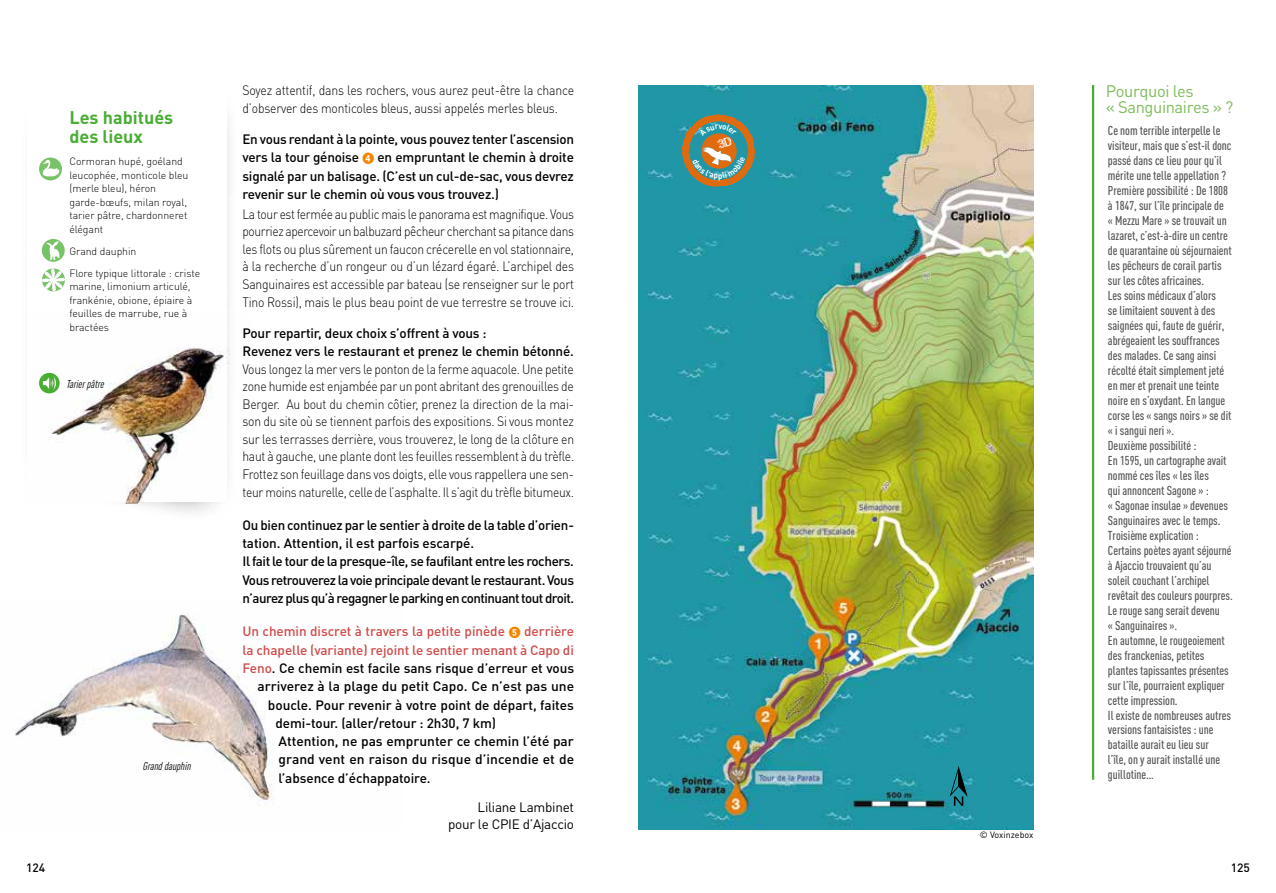
<style>
.page{position:relative;width:1276px;height:893px;background:#fff}
.page>*{position:absolute;margin:0;border:0;box-sizing:border-box;transform-origin:0 0}
.t1{font:700 18px/19.5px "DIN Pro";color:#49ad33}
.t2{font:16.5px/16.5px "DIN Pro";letter-spacing:-.025em;color:#7cbc58}
.t3{font:500 13.5px/18.3px "DIN Pro";letter-spacing:-.015em;color:#000;text-align:justify}
.t4{font:300 13.5px/17.5px "DIN Pro";letter-spacing:-.015em;color:#000;text-align:justify;scale:.9 1}
.t5{font:300 13.5px/17.5px "DIN Pro";letter-spacing:-.015em;color:#000;text-align:justify;scale:.89 1}
.t6{font:500 13.5px/18.3px "DIN Pro";letter-spacing:-.035em;color:#000}
.t7{font:300 13.5px/17.5px "DIN Pro";letter-spacing:-.015em;color:#000;scale:.91 1}
.t8{font:500 13.5px "DIN Pro";letter-spacing:-.005em;color:#cf4b4a}
.t9{font:500 13.5px "DIN Pro";letter-spacing:.005em;color:#000}
.t10{font:13.5px/16.8px "DIN Pro";letter-spacing:-.02em;color:#000;text-align:right}
.t11{font:500 12.75px/15px "DIN Cond";letter-spacing:-.005em;color:#575756}
.t12{font:500 12px "DIN Pro";color:#000}
.t13{font:italic 11.25px "DIN Cond";color:#000}
.t14{font:300 10.5px/13.5px "DIN Pro";letter-spacing:-.005em;color:#000}
.t15{font:9px "DIN Pro";color:#000}
.s1{font-family:"Balades Nature";font-weight:400;font-size:14.25px;color:#f18700}
.s2{color:#cf4b4a}
</style>
<div class="page">
<img style="left:15px;top:615px;width:259px;height:190px">
<img style="left:638px;top:85px;width:395px;height:744px">
<hr style="left:1092px;top:85px;width:2px;height:695px;background:#49ad33">
<svg style="left:39px;top:158px;width:23px;height:22px"></svg>
<svg style="left:42px;top:160px;width:17px;height:16px"></svg>
<svg style="left:42px;top:239px;width:23px;height:23px"></svg>
<svg style="left:46px;top:241px;width:14px;height:19px"></svg>
<img style="left:47px;top:315px;width:183px;height:189px">
<svg style="left:39px;top:373px;width:21px;height:20px"></svg>
<svg style="left:949px;top:766px;width:18px;height:40px"></svg>
<svg style="left:42px;top:268px;width:23px;height:24px"></svg>
<svg style="left:682px;top:114px;width:74px;height:75px;background:#758a70"></svg>
<h1 class="t1" style="left:69px;top:107px;width:105px">Les habitués des lieux</h1>
<p class="t14" style="left:69px;top:154px;width:120px">Cormoran hupé, goéland leucophée, monticole bleu (merle bleu), héron garde-bœufs, milan royal, tarier pâtre, chardonneret élégant</p>
<p class="t14" style="left:69px;top:240px;width:132px;line-height:22px">Grand dauphin<br>Flore typique littorale : criste</p>
<p class="t14" style="left:69px;top:279px;width:124px">marine, limonium articulé, frankénie, obione, épiaire à feuilles de marrube, rue à bractées</p>
<p class="t13" style="left:66px;top:377px;width:42px">Tarierpâtre</p>
<p class="t13" style="left:143px;top:760px;width:52px">Granddauphin</p>
<p class="t7" style="left:242px;top:81px;width:366px">Soyez attentif, dans les rochers, vous aurez peut-être la chance d’observer des monticoles bleus, aussi appelés merles bleus.</p>
<p class="t3" style="left:242px;top:129px;width:333px">En vous rendant à la pointe, vous pouvez tenter l’ascension vers la tour génoise <span class="s1">d</span> en empruntant le chemin à droite signalé par un balisage. (C’est un cul-de-sac, vous devrez revenir sur le chemin où vous vous trouvez.)</p>
<p class="t5" style="left:242px;top:204px;width:374px">La tour est fermée au public mais le panorama est magnifique. Vous pourriez apercevoir un balbuzard pêcheur cherchant sa pitance dans les flots ou plus sûrement un faucon crécerelle en vol stationnaire, à la recherche d’un rongeur ou d’un lézard égaré. L’archipel des Sanguinaires est accessible par bateau (se renseigner sur le port Tino Rossi), mais le plus beau point de vue terrestre se trouve ici.</p>
<p class="t3" style="left:242px;top:323px;width:333px">Pour repartir, deux choix s’offrent à vous :<br>Revenez vers le restaurant et prenez le chemin bétonné.</p>
<p class="t4" style="left:242px;top:359px;width:370px">Vous longez la mer vers le ponton de la ferme aquacole. Une petite zone humide est enjambée par un pont abritant des grenouilles de Berger. Au bout du chemin côtier, prenez la direction de la mai&shy;son du site où se tiennent parfois des expositions. Si vous montez sur les terrasses derrière, vous trouverez, le long de la clôture en haut à gauche, une plante dont les feuilles ressemblent à du trèfle.<br>Frottez son feuillage dans vos doigts, elle vous rappellera une sen&shy;teur moins naturelle, celle de l’asphalte. Il s’agit du trèfle bitumeux.</p>
<p class="t6" style="left:242px;top:515px;width:333px">Ou bien continuez par le sentier à droite de la table d’orien&shy;tation. Attention, il est parfois escarpé.<br>Il fait le tour de la presque-île, se faufilant entre les rochers.<br>Vous retrouverez la voie principale devant le restaurant. Vous n’aurez plus qu’à regagner le parking en continuant tout droit.</p>
<p class="t8" style="left:242px;top:622px;width:333px">Un chemin discret à travers la petite pinède <span class="s1">e</span> derrière</p>
<p class="t8" style="left:242px;top:640px;width:333px">la chapelle (variante) rejoint le sentier menant à Capo di</p>
<p class="t3" style="left:242px;top:658px;width:333px"><span class="s2">Feno</span>. Ce chemin est facile sans risque d’erreur et vous</p>
<p class="t3" style="left:257px;top:677px;width:318px">arriverez à la plage du petit Capo. Ce n’est pas une</p>
<p class="t3" style="left:268px;top:695px;width:307px">boucle. Pour revenir à votre point de départ, faites</p>
<p class="t3" style="left:275px;top:713px;width:222px">demi-tour. (aller/retour : 2h30, 7 km)</p>
<p class="t3" style="left:278px;top:732px;width:297px">Attention, ne pas emprunter ce chemin l’été par</p>
<p class="t9" style="left:278px;top:750px;width:297px">grand vent en raison du risque d’incendie et de</p>
<p class="t3" style="left:278px;top:768px;width:154px">l’absence d’échappatoire.</p>
<p class="t10" style="left:448px;top:798px;width:127px">Liliane Lambinet pour le CPIE d’Ajaccio</p>
<p class="t15" style="left:979px;top:828px;width:55px">© Voxinzebox</p>
<p class="t2" style="left:1106px;top:82px;width:129px">Pourquoi les<br>« Sanguinaires » ?</p>
<p class="t11" style="left:1108px;top:122px;width:126px">Ce nom terrible interpelle le visiteur, mais que s’est-il donc passé dans ce lieu pour qu’il mérite une telle appellation ?<br>Première possibilité : De 1808 à 1847, sur l’île principale de<br>« Mezzu Mare » se trouvait un lazaret, c’est-à-dire un centre de quarantaine où séjournaient les pêcheurs de corail partis sur les côtes africaines.<br>Les soins médicaux d’alors<br>se limitaient souvent à des saignées qui, faute de guérir, abrégeaient les souffrances des malades. Ce sang ainsi récolté était simplement jeté en mer et prenait une teinte noire en s’oxydant. En langue corse les « sangs noirs » se dit « i sangui neri ».<br>Deuxième possibilité :<br>En 1595, un cartographe avait nommé ces îles « les îles<br>qui annoncent Sagone » :<br>« Sagonae insulae » devenues<br>Sanguinaires avec le temps.<br>Troisième explication :<br>Certains poètes ayant séjourné à Ajaccio trouvaient qu’au soleil couchant l’archipel revêtait des couleurs pourpres.<br>Le rouge sang serait devenu<br>« Sanguinaires ».<br>En automne, le rougeoiement des franckenias, petites plantes tapissantes présentes sur l’île, pourraient expliquer cette impression.<br>Il existe de nombreuses autres versions fantaisistes : une bataille aurait eu lieu sur<br>l’île, on y aurait installé une guillotine…</p>
<p class="t12" style="left:26px;top:860px;width:21px">124</p>
<p class="t12" style="left:1230px;top:860px;width:21px">125</p>
</div>
